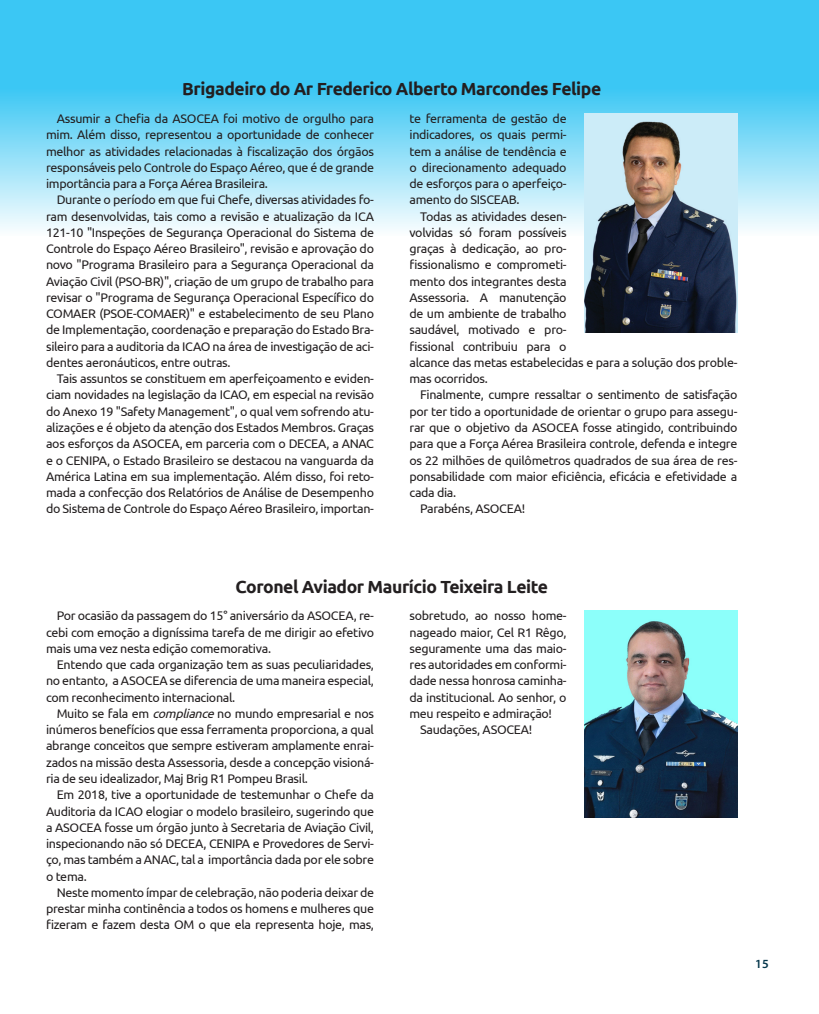
<style>
.page{position:relative;width:819px;height:1014px;background:#fff}
.page>*{position:absolute;margin:0;border:0;box-sizing:border-box;transform-origin:0 0}
.TítuloGrandeCISCEA{font:700 17.5px "Ubuntu";letter-spacing:-.025em;color:#231f20}
.TextoCorpo2ASOCEA{font:12.5px/16.2px "Ubuntu";letter-spacing:-.025em;color:#231f20;text-align:justify}
.t1{font:600 12.5px "Myriad Pro";color:#06374c}
.s1{font-style:italic}
</style>
<div class="page">
<svg style="left:0;top:1px;width:819px;height:235px;background:#72d6f6"></svg>
<img style="left:584px;top:113px;width:153px;height:219px">
<img style="left:584px;top:610px;width:153px;height:207px">
<p class="TítuloGrandeCISCEA" style="left:182px;top:78px;width:420px">Brigadeiro do Ar Frederico Alberto Marcondes Felipe</p>
<p class="TextoCorpo2ASOCEA" style="left:46px;top:110px;width:329px;text-indent:11px">Assumir a Chefia da ASOCEA foi motivo de orgulho para mim. Além disso, representou a oportunidade de conhecer melhor as atividades relacionadas à fiscalização dos órgãos responsáveis pelo Controle do Espaço Aéreo, que é de grande importância para a Força Aérea Brasileira.</p>
<p class="TextoCorpo2ASOCEA" style="left:46px;top:191px;width:329px;text-indent:11px">Durante o período em que fui Chefe, diversas atividades fo&shy;ram desenvolvidas, tais como a revisão e atualização da ICA 121-10 "Inspeções de Segurança Operacional do Sistema de Controle do Espaço Aéreo Brasileiro", revisão e aprovação do novo "Programa Brasileiro para a Segurança Operacional da Aviação Civil (PSO-BR)", criação de um grupo de trabalho para revisar o "Programa de Segurança Operacional Específico do COMAER (PSOE-COMAER)" e estabelecimento de seu Plano de Implementação, coordenação e preparação do Estado Bra&shy;sileiro para a auditoria da ICAO na área de investigação de aci&shy;dentes aeronáuticos, entre outras.</p>
<p class="TextoCorpo2ASOCEA" style="left:46px;top:370px;width:329px;text-indent:11px">Tais assuntos se constituem em aperfeiçoamento e eviden&shy;ciam novidades na legislação da ICAO, em especial na revisão do Anexo 19 "Safety Management", o qual vem sofrendo atu&shy;alizações e é objeto da atenção dos Estados Membros. Graças aos esforços da ASOCEA, em parceria com o DECEA, a ANAC e o CENIPA, o Estado Brasileiro se destacou na vanguarda da América Latina em sua implementação. Além disso, foi reto&shy;mada a confecção dos Relatórios de Análise de Desempenho do Sistema de Controle do Espaço Aéreo Brasileiro, importan-</p>
<p class="TextoCorpo2ASOCEA" style="left:409px;top:110px;width:159px">te ferramenta de gestão de indicadores, os quais permi&shy;tem a análise de tendência e o direcionamento adequado de esforços para o aperfeiço&shy;amento do SISCEAB.</p>
<p class="TextoCorpo2ASOCEA" style="left:409px;top:208px;width:329px;text-align:left;text-indent:11px">Todas as atividades desen-<br>volvidas só foram possíveis<br>graças à dedicação, ao pro-<br>fissionalismo e comprometi-<br>mento dos integrantes desta<br>Assessoria. A manutenção<br>de um ambiente de trabalho<br>saudável, motivado e pro-<br>fissional contribuiu para o<br>alcance das metas estabelecidas e para a solução dos proble&shy;mas ocorridos.</p>
<p class="TextoCorpo2ASOCEA" style="left:409px;top:386px;width:329px;text-indent:11px">Finalmente, cumpre ressaltar o sentimento de satisfação por ter tido a oportunidade de orientar o grupo para assegu&shy;rar que o objetivo da ASOCEA fosse atingido, contribuindo para que a Força Aérea Brasileira controle, defenda e integre os 22 milhões de quilômetros quadrados de sua área de res&shy;ponsabilidade com maior eficiência, eficácia e efetividade a cada dia.</p>
<p class="TextoCorpo2ASOCEA" style="left:420px;top:500px;width:106px">Parabéns, ASOCEA!</p>
<p class="TítuloGrandeCISCEA" style="left:235px;top:576px;width:314px">Coronel Aviador Maurício Teixeira Leite</p>
<p class="TextoCorpo2ASOCEA" style="left:46px;top:607px;width:329px;text-indent:11px">Por ocasião da passagem do 15° aniversário da ASOCEA, re&shy;cebi com emoção a digníssima tarefa de me dirigir ao efetivo mais uma vez nesta edição comemorativa.</p>
<p class="TextoCorpo2ASOCEA" style="left:46px;top:656px;width:329px;text-indent:11px">Entendo que cada organização tem as suas peculiaridades, no entanto, a ASOCEA se diferencia de uma maneira especial, com reconhecimento internacional.</p>
<p class="TextoCorpo2ASOCEA" style="left:46px;top:705px;width:329px;text-indent:11px">Muito se fala em <span class="s1">compliance</span>no mundo empresarial e nos inúmeros benefícios que essa ferramenta proporciona, a qual abrange conceitos que sempre estiveram amplamente enrai&shy;zados na missão desta Assessoria, desde a concepção visioná&shy;ria de seu idealizador, Maj Brig R1 Pompeu Brasil.</p>
<p class="TextoCorpo2ASOCEA" style="left:46px;top:786px;width:329px;text-indent:11px">Em 2018, tive a oportunidade de testemunhar o Chefe da Auditoria da ICAO elogiar o modelo brasileiro, sugerindo que a ASOCEA fosse um órgão junto à Secretaria de Aviação Civil, inspecionando não só DECEA, CENIPA e Provedores de Servi&shy;ço, mas também a ANAC, tal a importância dada por ele sobre o tema.</p>
<p class="TextoCorpo2ASOCEA" style="left:46px;top:883px;width:329px;text-indent:11px">Neste momento ímpar de celebração, não poderia deixar de prestar minha continência a todos os homens e mulheres que fizeram e fazem desta OM o que ela representa hoje, mas,</p>
<p class="TextoCorpo2ASOCEA" style="left:409px;top:607px;width:159px">sobretudo, ao nosso home&shy;nageado maior, Cel R1 Rêgo, seguramente uma das maio&shy;res autoridades em conformi&shy;dade nessa honrosa caminha&shy;da institucional. Ao senhor, o meu respeito e admiração!</p>
<p class="TextoCorpo2ASOCEA" style="left:420px;top:721px;width:114px">Saudações, ASOCEA!</p>
<p class="t1" style="left:755px;top:955px;width:15px">15</p>
</div>
